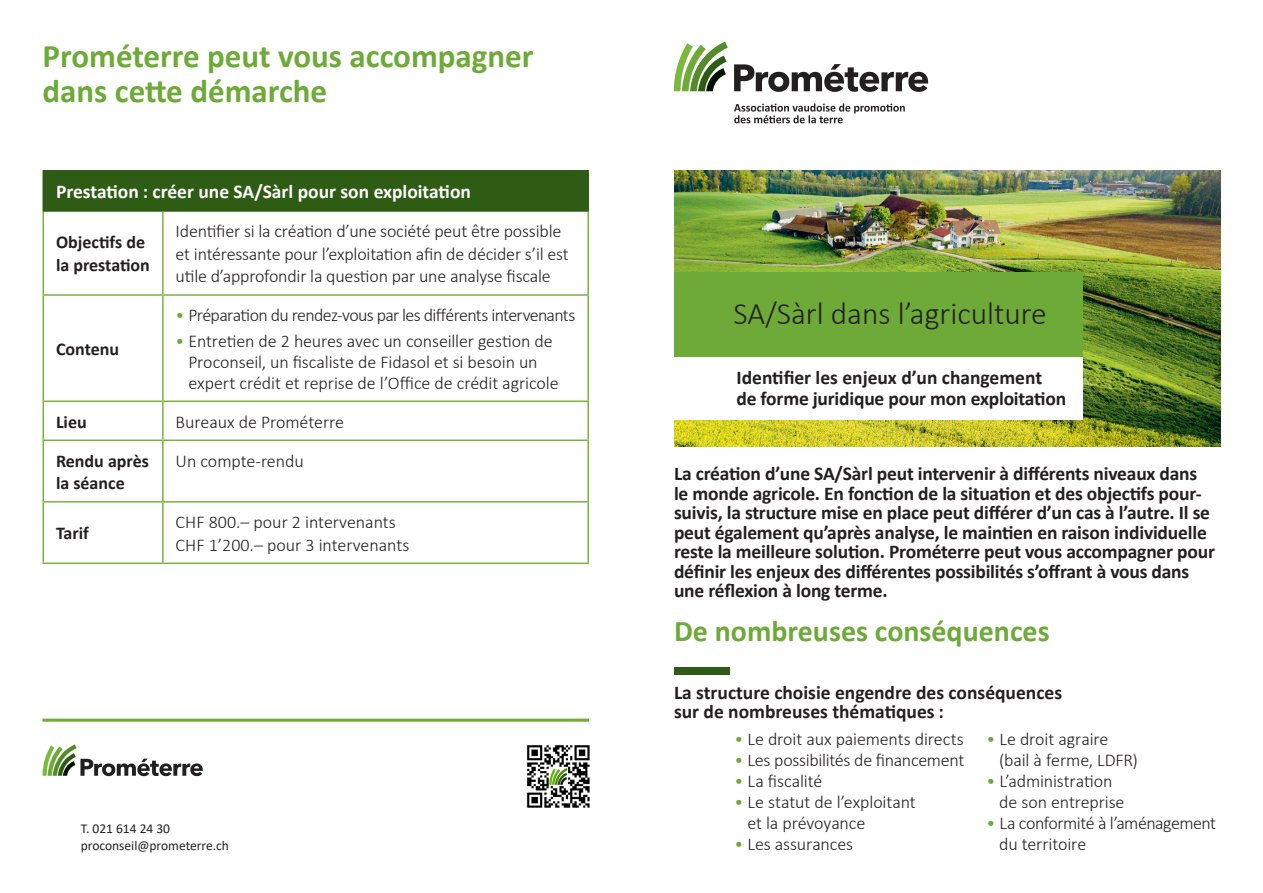
<style>
.page{position:relative;width:1263px;height:893px;background:#fff}
.page>*{position:absolute;margin:0;border:0;box-sizing:border-box;transform-origin:0 0}
.t1{font:700 33px/34.5px "Calibri";color:#6daa38}
.t2{font:300 31.5px "Calibri";color:#231f20}
.t3{font:700 30px "Calibri";color:#6daa38}
.t4{font:700 19.5px/19.5px "Calibri";letter-spacing:-.01em;color:#231f20}
.t5{font:700 19.5px "Calibri";color:#fff}
.t6{font:300 18px/21px "Calibri";letter-spacing:-.01em;color:#231f20}
.t7{font:700 18px/22.5px "Calibri";color:#231f20}
.t8{font:300 18px "Calibri";letter-spacing:-.04em;color:#231f20}
.t9{font:13.5px/17.7px "Calibri";color:#231f20}
.s1{color:#6daa38}
</style>
<div class="page">
<img style="left:674px;top:170px;width:546px;height:276px">
<hr style="left:43px;top:719px;width:546px;height:3px;background:#6daa38">
<img style="left:527px;top:745px;width:63px;height:63px">
<div style="left:674px;top:272px;width:408px;height:85px;background:#6daa38"></div>
<div style="left:674px;top:357px;width:408px;height:63px;background:#fff"></div>
<div style="left:674px;top:667px;width:55px;height:8px;background:#2f5c14"></div>
<svg style="left:674px;top:42px;width:54px;height:49px"></svg>
<svg style="left:734px;top:64px;width:194px;height:28px"></svg>
<svg style="left:734px;top:103px;width:171px;height:20px"></svg>
<div style="left:43px;top:171px;width:545px;height:40px;background:#2f5c14"></div>
<hr style="left:43px;top:212px;width:1px;height:82px;background:#7ab23e">
<hr style="left:162px;top:212px;width:2px;height:82px;background:#7ab23e">
<hr style="left:587px;top:212px;width:2px;height:82px;background:#7ab23e">
<hr style="left:43px;top:294px;width:120px;height:2px;background:#7ab23e">
<hr style="left:43px;top:296px;width:1px;height:104px;background:#7ab23e">
<hr style="left:163px;top:294px;width:426px;height:2px;background:#7ab23e">
<hr style="left:162px;top:296px;width:2px;height:104px;background:#7ab23e">
<hr style="left:587px;top:296px;width:2px;height:104px;background:#7ab23e">
<hr style="left:43px;top:400px;width:120px;height:2px;background:#7ab23e">
<hr style="left:43px;top:402px;width:1px;height:38px;background:#7ab23e">
<hr style="left:163px;top:400px;width:426px;height:2px;background:#7ab23e">
<hr style="left:162px;top:402px;width:2px;height:38px;background:#7ab23e">
<hr style="left:587px;top:402px;width:2px;height:38px;background:#7ab23e">
<hr style="left:43px;top:440px;width:120px;height:1px;background:#7ab23e">
<hr style="left:43px;top:441px;width:1px;height:60px;background:#7ab23e">
<hr style="left:163px;top:440px;width:426px;height:1px;background:#7ab23e">
<hr style="left:162px;top:441px;width:2px;height:60px;background:#7ab23e">
<hr style="left:587px;top:441px;width:2px;height:60px;background:#7ab23e">
<hr style="left:43px;top:501px;width:120px;height:2px;background:#7ab23e">
<hr style="left:43px;top:503px;width:1px;height:60px;background:#7ab23e">
<hr style="left:163px;top:501px;width:426px;height:2px;background:#7ab23e">
<hr style="left:162px;top:503px;width:2px;height:60px;background:#7ab23e">
<hr style="left:587px;top:503px;width:2px;height:60px;background:#7ab23e">
<hr style="left:43px;top:563px;width:120px;height:1px;background:#7ab23e">
<hr style="left:163px;top:563px;width:426px;height:1px;background:#7ab23e">
<hr style="left:43px;top:170px;width:120px;height:2px;background:#2f5c14">
<hr style="left:163px;top:170px;width:426px;height:2px;background:#2f5c14">
<hr style="left:587px;top:172px;width:2px;height:38px;background:#2f5c14">
<hr style="left:43px;top:210px;width:120px;height:2px;background:#2f5c14">
<hr style="left:163px;top:210px;width:426px;height:2px;background:#2f5c14">
<svg style="left:43px;top:744px;width:160px;height:32px"></svg>
<h1 class="t1" style="left:43px;top:39px;width:493px">Prométerre peut vous accompagner dans cette démarche</h1>
<p class="t5" style="left:56px;top:178px;width:416px">Prestation : créer une SA/Sàrl pour son exploitation</p>
<p class="t7" style="left:56px;top:231px;width:95px">Objectifs de la prestation</p>
<p class="t6" style="left:176px;top:220px;width:395px;line-height:22.5px">Identifier si la création d’une société peut être possible et intéressante pour l’exploitation afin de décider s’il est utile d’approfondir la question par une analyse fiscale</p>
<p class="t7" style="left:56px;top:337px;width:65px">Contenu</p>
<p class="t8" style="left:176px;top:304px;width:401px"><span class="s1">•</span> Préparation du rendez-vous par les différents intervenants</p>
<p class="t6" style="left:188px;top:330px;width:372px;text-indent:-13px"><span class="s1">•</span> Entretien de 2 heures avec un conseiller gestion de<br>Proconseil, un fiscaliste de Fidasol et si besoin un expert crédit et reprise de l’Office de crédit agricole</p>
<p class="t7" style="left:56px;top:410px;width:32px">Lieu</p>
<p class="t6" style="left:176px;top:411px;width:170px">Bureaux de Prométerre</p>
<p class="t7" style="left:56px;top:449px;width:94px">Rendu après la séance</p>
<p class="t6" style="left:176px;top:450px;width:130px">Un compte-rendu</p>
<p class="t7" style="left:56px;top:522px;width:34px">Tarif</p>
<p class="t6" style="left:176px;top:511px;width:235px;line-height:22.5px">CHF 800.– pour 2 intervenants<br>CHF 1’200.– pour 3 intervenants</p>
<p class="t9" style="left:81px;top:819px;width:150px">T. 021 614 24 30 proconseil@prometerre.ch</p>
<h2 class="t2" style="left:733px;top:294px;width:315px">SA/Sàrl dans l’agriculture</h2>
<p class="t4" style="left:736px;top:367px;width:331px;line-height:21px">Identifier les enjeux d’un changement de forme juridique pour mon exploitation</p>
<p class="t4" style="left:674px;top:464px;width:542px">La création d’une SA/Sàrl peut intervenir à différents niveaux dans le monde agricole. En fonction de la situation et des objectifs pour&shy;suivis, la structure mise en place peut différer d’un cas à l’autre. Il se peut également qu’après analyse, le maintien en raison individuelle reste la meilleure solution. Prométerre peut vous accompagner pour définir les enjeux des différentes possibilités s’offrant à vous dans une réflexion à long terme.</p>
<h3 class="t3" style="left:674px;top:610px;width:377px">De nombreuses conséquences</h3>
<p class="t4" style="left:674px;top:682px;width:390px">La structure choisie engendre des conséquences sur de nombreuses thématiques :</p>
<p class="t6" style="left:735px;top:729px;width:231px"><span class="s1">•</span> Le droit aux paiements directs</p>
<p class="t6" style="left:735px;top:750px;width:231px"><span class="s1">•</span> Les possibilités de financement</p>
<p class="t6" style="left:735px;top:771px;width:89px"><span class="s1">•</span> La fiscalité</p>
<p class="t6" style="left:747px;top:792px;width:170px;text-indent:-13px"><span class="s1">•</span> Le statut de l’exploitant et la prévoyance</p>
<p class="t6" style="left:735px;top:834px;width:120px"><span class="s1">•</span> Les assurances</p>
<p class="t6" style="left:999px;top:729px;width:140px;text-indent:-13px"><span class="s1">•</span> Le droit agraire (bail à ferme, LDFR)</p>
<p class="t6" style="left:999px;top:771px;width:127px;text-indent:-13px"><span class="s1">•</span> L’administration de son entreprise</p>
<p class="t6" style="left:999px;top:813px;width:218px;text-indent:-13px"><span class="s1">•</span> La conformité à l’aménagement du territoire</p>
</div>
